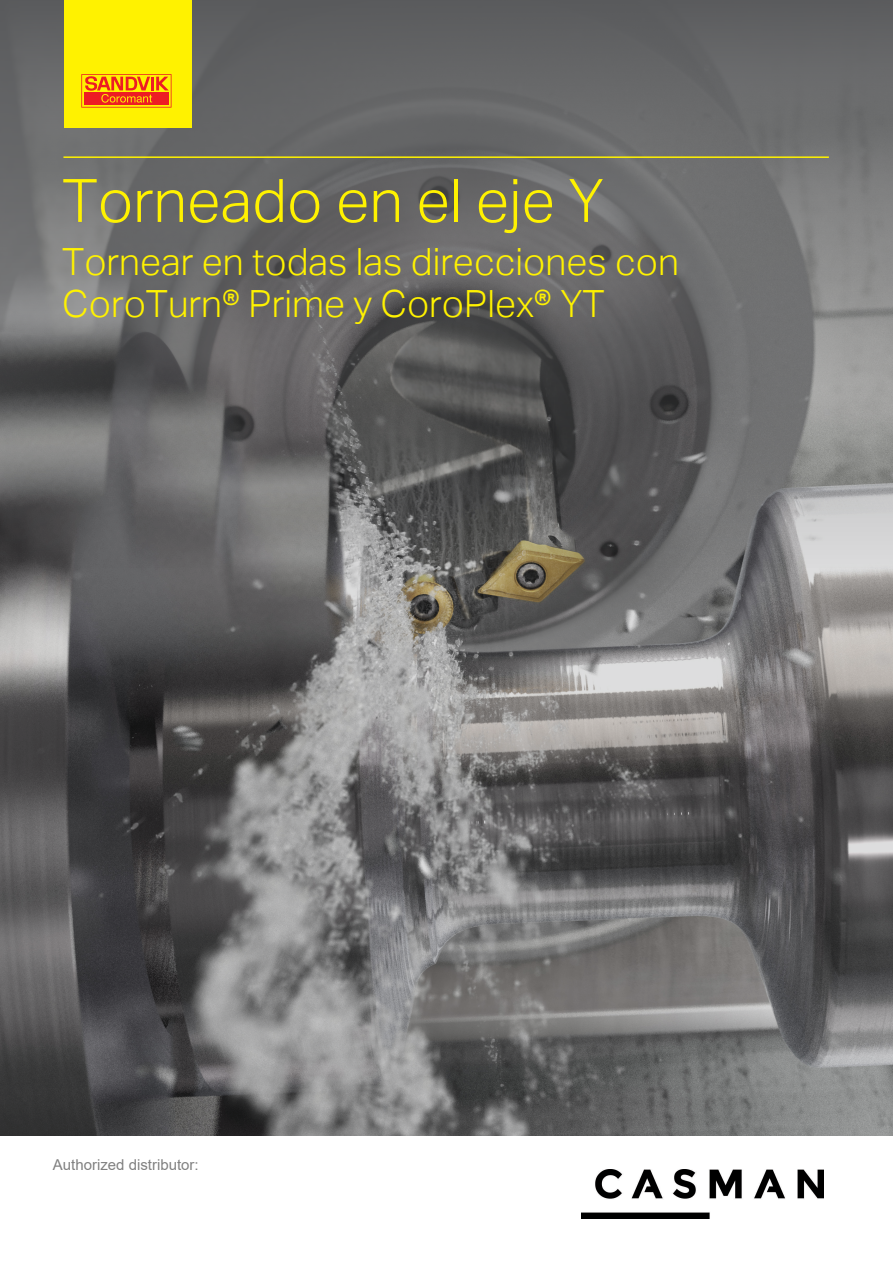
<style>
.page{position:relative;width:893px;height:1263px;background:#fff}
.page>*{position:absolute;margin:0;border:0;box-sizing:border-box;transform-origin:0 0}
.Header_40_40_AG_ligh{font:300 60px "Aktiv Grotesk";color:#fff200}
.Header_40_40_AG_ligh-2{font:300 37.5px/42px "Aktiv Grotesk";color:#fff200}
.t1{font:15px "Arial";color:#808080}
</style>
<div class="page">
<img style="left:0;top:568px;width:893px;height:567px">
<svg style="left:0;top:0;width:893px;height:568px;background:#696969"></svg>
<div style="left:64px;top:0;width:127px;height:128px;background:#fff200"></div>
<svg style="left:81px;top:74px;width:91px;height:34px"></svg>
<hr style="left:63px;top:156px;width:766px;height:2px;background:#fff200">
<img style="left:582px;top:1169px;width:241px;height:50px">
<p class="Header_40_40_AG_ligh" style="left:62px;top:166px;width:543px">Torneado en el eje Y</p>
<p class="Header_40_40_AG_ligh-2" style="left:62px;top:241px;width:618px">Tornear en todas las direcciones con<br>CoroTurn® Prime y CoroPlex® YT</p>
<p class="t1" style="left:53px;top:1154px;width:147px">Authorized distributor:</p>
</div>
